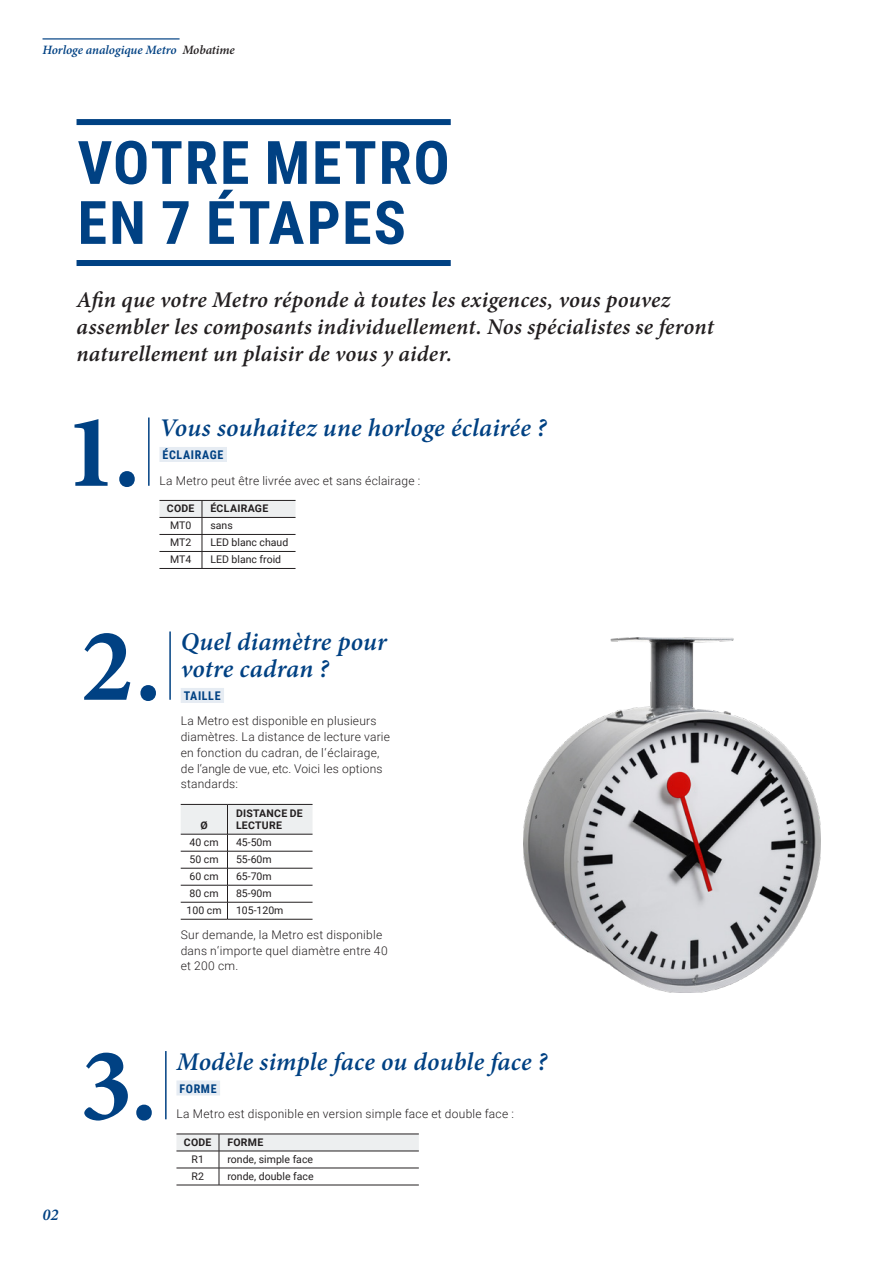
<style>
.page{position:relative;width:893px;height:1263px;background:#fff}
.page>*{position:absolute;margin:0;border:0;box-sizing:border-box;transform-origin:0 0}
.t1{font:700 105px "Minion Pro";color:#004183}
.t2{font:700 60px/60px "Roboto Condensed";letter-spacing:.03em;color:#004183}
.t3{font:italic 600 25.5px/27px "Minion Pro";letter-spacing:.01em;color:#004183}
.t4{font:italic 600 22.5px/27px "Minion Pro";letter-spacing:.01em;color:#231f20}
.t5{font:italic 600 16.5px "Minion Pro";color:#004183}
.t6{font:italic 600 12.75px "Minion Pro";letter-spacing:-.005em;color:#004183}
.t7{font:300 12px/15.8px "Roboto";letter-spacing:.02em;color:#231f20}
.t8{font:700 12px "Roboto Condensed";letter-spacing:.05em;color:#004183}
.t9{font:10.5px "Roboto";color:#231f20}
.t10{font:700 10.5px "Roboto";letter-spacing:.025em;color:#231f20}
.s1{color:#231f20}
</style>
<div class="page">
<img style="left:523px;top:638px;width:298px;height:354px">
<div style="left:77px;top:119px;width:374px;height:6px;background:#004183"></div>
<div style="left:77px;top:260px;width:374px;height:6px;background:#004183"></div>
<hr style="left:43px;top:38px;width:137px;height:2px;background:#004183">
<div style="left:181px;top:688px;width:43px;height:15px;background:#e6ecf3"></div>
<svg style="left:181px;top:805px;width:132px;height:114px"></svg>
<hr style="left:181px;top:804px;width:46px;height:1px;background:#231f20">
<hr style="left:227px;top:804px;width:86px;height:1px;background:#231f20">
<hr style="left:181px;top:834px;width:46px;height:1px;background:#231f20">
<hr style="left:227px;top:834px;width:86px;height:1px;background:#231f20">
<hr style="left:181px;top:851px;width:46px;height:1px;background:#231f20">
<hr style="left:227px;top:851px;width:86px;height:1px;background:#231f20">
<hr style="left:181px;top:868px;width:46px;height:1px;background:#231f20">
<hr style="left:227px;top:868px;width:86px;height:1px;background:#231f20">
<hr style="left:181px;top:885px;width:46px;height:1px;background:#231f20">
<hr style="left:227px;top:885px;width:86px;height:1px;background:#231f20">
<hr style="left:181px;top:902px;width:46px;height:1px;background:#231f20">
<hr style="left:227px;top:902px;width:86px;height:1px;background:#231f20">
<hr style="left:181px;top:919px;width:46px;height:1px;background:#231f20">
<hr style="left:227px;top:919px;width:86px;height:1px;background:#231f20">
<hr style="left:169px;top:631px;width:2px;height:69px;background:#004183">
<div style="left:159px;top:447px;width:68px;height:15px;background:#e6ecf3"></div>
<svg style="left:159px;top:501px;width:137px;height:67px"></svg>
<hr style="left:159px;top:500px;width:43px;height:1px;background:#231f20">
<hr style="left:202px;top:500px;width:94px;height:1px;background:#231f20">
<hr style="left:159px;top:517px;width:43px;height:1px;background:#231f20">
<hr style="left:202px;top:517px;width:94px;height:1px;background:#231f20">
<hr style="left:159px;top:534px;width:43px;height:1px;background:#231f20">
<hr style="left:202px;top:534px;width:94px;height:1px;background:#231f20">
<hr style="left:159px;top:551px;width:43px;height:1px;background:#231f20">
<hr style="left:202px;top:551px;width:94px;height:1px;background:#231f20">
<hr style="left:159px;top:568px;width:43px;height:1px;background:#231f20">
<hr style="left:202px;top:568px;width:94px;height:1px;background:#231f20">
<hr style="left:148px;top:417px;width:2px;height:69px;background:#004183">
<div style="left:176px;top:1080px;width:44px;height:15px;background:#e6ecf3"></div>
<svg style="left:176px;top:1135px;width:243px;height:50px"></svg>
<hr style="left:176px;top:1134px;width:43px;height:1px;background:#231f20">
<hr style="left:219px;top:1134px;width:200px;height:1px;background:#231f20">
<hr style="left:176px;top:1151px;width:43px;height:1px;background:#231f20">
<hr style="left:219px;top:1151px;width:200px;height:1px;background:#231f20">
<hr style="left:176px;top:1168px;width:43px;height:1px;background:#231f20">
<hr style="left:219px;top:1168px;width:200px;height:1px;background:#231f20">
<hr style="left:176px;top:1185px;width:43px;height:1px;background:#231f20">
<hr style="left:219px;top:1185px;width:200px;height:1px;background:#231f20">
<hr style="left:165px;top:1051px;width:2px;height:68px;background:#004183">
<p class="t6" style="left:43px;top:41px;width:194px">Horloge analogique Metro <span class="s1">Mobatime</span></p>
<p class="t2" style="left:78px;top:130px;width:374px">VOTRE METRO<br>EN 7 ÉTAPES</p>
<p class="t4" style="left:77px;top:286px;width:639px">Afin que votre Metro réponde à toutes les exigences, vous pouvez assembler les composants individuellement. Nos spécialistes se feront naturellement un plaisir de vous y aider.</p>
<p class="t1" style="left:65px;top:378px;width:77px">1.</p>
<p class="t3" style="left:159px;top:414px;width:389px">Vous souhaitez une horloge éclairée ?</p>
<p class="t8" style="left:163px;top:446px;width:62px">ÉCLAIRAGE</p>
<p class="t7" style="left:159px;top:472px;width:262px">La Metro peut être livrée avec et sans éclairage :</p>
<p class="t10" style="left:167px;top:501px;width:29px">CODE</p>
<p class="t10" style="left:210px;top:501px;width:59px">ÉCLAIRAGE</p>
<p class="t9" style="left:170px;top:518px;width:23px">MT0</p>
<p class="t9" style="left:210px;top:518px;width:24px">sans</p>
<p class="t9" style="left:170px;top:535px;width:23px">MT2</p>
<p class="t9" style="left:210px;top:535px;width:79px">LED blanc chaud</p>
<p class="t9" style="left:170px;top:552px;width:23px">MT4</p>
<p class="t9" style="left:210px;top:552px;width:72px">LED blanc froid</p>
<p class="t1" style="left:81px;top:592px;width:82px">2.</p>
<p class="t3" style="left:181px;top:628px;width:208px">Quel diamètre pour votre cadran ?</p>
<p class="t8" style="left:184px;top:687px;width:38px">TAILLE</p>
<p class="t7" style="left:181px;top:713px;width:211px">La Metro est disponible en plusieurs diamètres. La distance de lecture varie en fonction du cadran, de l‘éclairage, de l‘angle de vue, etc. Voici les options standards:</p>
<p class="t10" style="left:200px;top:818px;width:9px">Ø</p>
<p class="t10" style="left:236px;top:806px;width:68px">DISTANCE DE</p>
<p class="t10" style="left:236px;top:818px;width:48px">LECTURE</p>
<p class="t9" style="left:190px;top:835px;width:31px">40 cm</p>
<p class="t9" style="left:236px;top:835px;width:37px">45-50m</p>
<p class="t9" style="left:190px;top:852px;width:31px">50 cm</p>
<p class="t9" style="left:236px;top:852px;width:37px">55-60m</p>
<p class="t9" style="left:190px;top:869px;width:31px">60 cm</p>
<p class="t9" style="left:236px;top:869px;width:37px">65-70m</p>
<p class="t9" style="left:190px;top:886px;width:31px">80 cm</p>
<p class="t9" style="left:236px;top:886px;width:37px">85-90m</p>
<p class="t9" style="left:187px;top:903px;width:36px">100 cm</p>
<p class="t9" style="left:236px;top:903px;width:49px">105-120m</p>
<p class="t7" style="left:181px;top:926px;width:209px">Sur demande, la Metro est disponible dans n‘importe quel diamètre entre 40 et 200 cm.</p>
<p class="t5" style="left:43px;top:1203px;width:17px">02</p>
<p class="t1" style="left:80px;top:1012px;width:79px">3.</p>
<p class="t3" style="left:176px;top:1048px;width:372px">Modèle simple face ou double face ?</p>
<p class="t8" style="left:180px;top:1080px;width:39px">FORME</p>
<p class="t7" style="left:176px;top:1105px;width:339px">La Metro est disponible en version simple face et double face :</p>
<p class="t10" style="left:184px;top:1135px;width:29px">CODE</p>
<p class="t10" style="left:227px;top:1135px;width:37px">FORME</p>
<p class="t9" style="left:192px;top:1152px;width:14px">R1</p>
<p class="t9" style="left:227px;top:1152px;width:87px">ronde, simple face</p>
<p class="t9" style="left:192px;top:1169px;width:14px">R2</p>
<p class="t9" style="left:227px;top:1169px;width:88px">ronde, double face</p>
</div>
